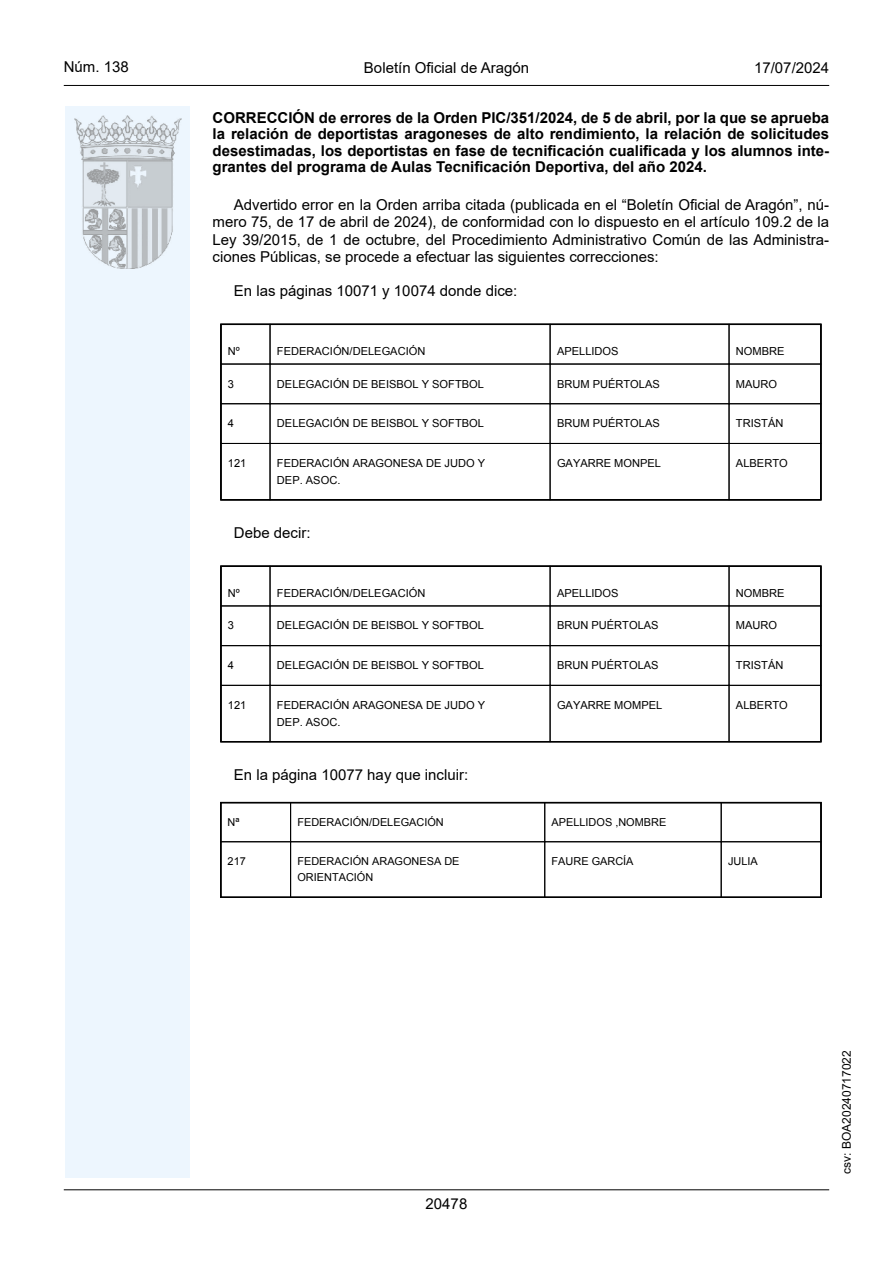
<style>
.page{position:relative;width:893px;height:1263px;background:#fff}
.page>*{position:absolute;margin:0;border:0;box-sizing:border-box;transform-origin:0 0}
.inicio_de_parrafo{font:15px/17.2px "Arial";color:#000;text-align:justify}
.Titulo_text{font:15px/16.5px "Arial Bold MT2";color:#000;text-align:justify}
.estilo_head-c{font:15px "Arial";color:#000}
.estilo_head-d{font:15px "Arial MT2";color:#000}
.estilo_head-i{font:15px "Arial MT2";color:#000}
.numero_pagina{font:15px "Arial MT2";color:#000}
.estilo_head-i-2{font:12px "Arial MT2";color:#000}
.t1{font:11.1px/16.6px "Kyltbc Arial";color:#000}
.t2{font:11.1px/16.6px "Khjlkk Arial";color:#000}
.t3{font:10.95px/16.4px "Kkcjql Arial";color:#000}
.s1{font-family:"Arial";font-weight:700}
</style>
<div class="page">
<div style="left:65px;top:106px;width:125px;height:1072px;background:#edf6fe"></div>
<img style="left:75px;top:115px;width:106px;height:153px">
<hr style="left:64px;top:85px;width:765px;height:1px;background:#000">
<hr style="left:64px;top:1189px;width:765px;height:1px;background:#000">
<div style="left:221px;top:364px;width:49px;height:40px;border:1px solid #000"></div>
<div style="left:270px;top:364px;width:280px;height:40px;border:1px solid #000"></div>
<div style="left:550px;top:364px;width:179px;height:40px;border:1px solid #000"></div>
<div style="left:729px;top:364px;width:92px;height:40px;border:1px solid #000"></div>
<div style="left:221px;top:403px;width:49px;height:41px;border:1px solid #000"></div>
<div style="left:270px;top:403px;width:280px;height:41px;border:1px solid #000"></div>
<div style="left:550px;top:403px;width:179px;height:41px;border:1px solid #000"></div>
<div style="left:729px;top:403px;width:92px;height:41px;border:1px solid #000"></div>
<div style="left:221px;top:443px;width:49px;height:57px;border:1px solid #000"></div>
<div style="left:270px;top:443px;width:280px;height:57px;border:1px solid #000"></div>
<div style="left:550px;top:443px;width:179px;height:57px;border:1px solid #000"></div>
<div style="left:729px;top:443px;width:92px;height:57px;border:1px solid #000"></div>
<div style="left:220px;top:324px;width:602px;height:176px;border:1px solid #000"></div>
<div style="left:221px;top:566px;width:49px;height:40px;border:1px solid #000"></div>
<div style="left:270px;top:566px;width:280px;height:40px;border:1px solid #000"></div>
<div style="left:550px;top:566px;width:179px;height:40px;border:1px solid #000"></div>
<div style="left:729px;top:566px;width:92px;height:40px;border:1px solid #000"></div>
<div style="left:221px;top:645px;width:49px;height:41px;border:1px solid #000"></div>
<div style="left:270px;top:645px;width:280px;height:41px;border:1px solid #000"></div>
<div style="left:550px;top:645px;width:179px;height:41px;border:1px solid #000"></div>
<div style="left:729px;top:645px;width:92px;height:41px;border:1px solid #000"></div>
<div style="left:221px;top:685px;width:49px;height:57px;border:1px solid #000"></div>
<div style="left:270px;top:685px;width:280px;height:57px;border:1px solid #000"></div>
<div style="left:550px;top:685px;width:179px;height:57px;border:1px solid #000"></div>
<div style="left:729px;top:685px;width:92px;height:57px;border:1px solid #000"></div>
<div style="left:220px;top:565px;width:602px;height:177px;border:1px solid #000"></div>
<div style="left:721px;top:802px;width:100px;height:40px;border:1px solid #000"></div>
<div style="left:220px;top:841px;width:71px;height:57px;border:1px solid #000"></div>
<div style="left:290px;top:841px;width:255px;height:57px;border:1px solid #000"></div>
<div style="left:544px;top:841px;width:177px;height:57px;border:1px solid #000"></div>
<div style="left:721px;top:841px;width:100px;height:57px;border:1px solid #000"></div>
<div style="left:220px;top:802px;width:602px;height:96px;border:1px solid #000"></div>
<p class="estilo_head-i" style="left:64px;top:57px;width:67px">Núm. 138</p>
<p class="estilo_head-c" style="left:364px;top:57px;width:167px">Boletín Oficial de Aragón</p>
<p class="estilo_head-d" style="left:754px;top:57px;width:77px">17/07/2024</p>
<p class="Titulo_text" style="left:213px;top:110px;width:618px">CORRECCIÓN de errores de la Orden PIC/351/2024, de 5 de abril, por la que se aprueba la relación de deportistas aragoneses de alto rendimiento, la relación de solicitudes <span class="s1">desestimadas, los deportistas en fase de tecnificación cualificada y los alumnos inte&shy;grantes del programa de Aulas Tecnificación Deportiva, del año 2024.</span></p>
<p class="inicio_de_parrafo" style="left:213px;top:196px;width:618px;text-indent:21px">Advertido error en la Orden arriba citada (publicada en el “Boletín Oficial de Aragón”, nú&shy;mero 75, de 17 de abril de 2024), de conformidad con lo dispuesto en el artículo 109.2 de la Ley 39/2015, de 1 de octubre, del Procedimiento Administrativo Común de las Administra&shy;ciones Públicas, se procede a efectuar las siguientes correcciones:</p>
<p class="inicio_de_parrafo" style="left:234px;top:282px;width:285px">En las páginas 10071 y 10074 donde dice:</p>
<p class="t1" style="left:228px;top:343px;width:14px">Nº</p>
<p class="t1" style="left:277px;top:343px;width:150px">FEDERACIÓN/DELEGACIÓN</p>
<p class="t1" style="left:557px;top:343px;width:63px">APELLIDOS</p>
<p class="t1" style="left:736px;top:343px;width:50px">NOMBRE</p>
<p class="t1" style="left:228px;top:375px;width:8px">3</p>
<p class="t1" style="left:277px;top:375px;width:208px">DELEGACIÓN DE BEISBOL Y SOFTBOL</p>
<p class="t1" style="left:557px;top:375px;width:104px">BRUM PUÉRTOLAS</p>
<p class="t1" style="left:736px;top:375px;width:43px">MAURO</p>
<p class="t1" style="left:228px;top:415px;width:8px">4</p>
<p class="t1" style="left:277px;top:415px;width:208px">DELEGACIÓN DE BEISBOL Y SOFTBOL</p>
<p class="t1" style="left:557px;top:415px;width:104px">BRUM PUÉRTOLAS</p>
<p class="t1" style="left:736px;top:415px;width:49px">TRISTÁN</p>
<p class="t1" style="left:228px;top:455px;width:20px">121</p>
<p class="t1" style="left:277px;top:455px;width:210px">FEDERACIÓN ARAGONESA DE JUDO Y<br>DEP. ASOC.</p>
<p class="t1" style="left:557px;top:455px;width:106px">GAYARRE MONPEL</p>
<p class="t1" style="left:736px;top:455px;width:53px">ALBERTO</p>
<p class="inicio_de_parrafo" style="left:234px;top:524px;width:78px">Debe decir:</p>
<p class="t2" style="left:228px;top:585px;width:14px">Nº</p>
<p class="t2" style="left:277px;top:585px;width:150px">FEDERACIÓN/DELEGACIÓN</p>
<p class="t2" style="left:557px;top:585px;width:63px">APELLIDOS</p>
<p class="t2" style="left:736px;top:585px;width:50px">NOMBRE</p>
<p class="t2" style="left:228px;top:617px;width:8px">3</p>
<p class="t2" style="left:277px;top:617px;width:208px">DELEGACIÓN DE BEISBOL Y SOFTBOL</p>
<p class="t2" style="left:557px;top:617px;width:103px">BRUN PUÉRTOLAS</p>
<p class="t2" style="left:736px;top:617px;width:43px">MAURO</p>
<p class="t2" style="left:228px;top:657px;width:8px">4</p>
<p class="t2" style="left:277px;top:657px;width:208px">DELEGACIÓN DE BEISBOL Y SOFTBOL</p>
<p class="t2" style="left:557px;top:657px;width:103px">BRUN PUÉRTOLAS</p>
<p class="t2" style="left:736px;top:657px;width:49px">TRISTÁN</p>
<p class="t2" style="left:228px;top:697px;width:20px">121</p>
<p class="t2" style="left:277px;top:697px;width:210px">FEDERACIÓN ARAGONESA DE JUDO Y<br>DEP. ASOC.</p>
<p class="t2" style="left:557px;top:697px;width:107px">GAYARRE MOMPEL</p>
<p class="t2" style="left:736px;top:697px;width:53px">ALBERTO</p>
<p class="inicio_de_parrafo" style="left:234px;top:766px;width:236px">En la página 10077 hay que incluir:</p>
<p class="t3" style="left:228px;top:814px;width:13px">Nª</p>
<p class="t3" style="left:297px;top:814px;width:148px">FEDERACIÓN/DELEGACIÓN</p>
<p class="t3" style="left:552px;top:814px;width:116px">APELLIDOS ,NOMBRE</p>
<p class="t3" style="left:228px;top:853px;width:20px">217</p>
<p class="t3" style="left:297px;top:853px;width:164px">FEDERACIÓN ARAGONESA DE<br>ORIENTACIÓN</p>
<p class="t3" style="left:552px;top:853px;width:83px">FAURE GARCÍA</p>
<p class="t3" style="left:728px;top:853px;width:31px">JULIA</p>
<p class="numero_pagina" style="left:426px;top:1193px;width:43px">20478</p>
<p class="estilo_head-i-2" style="left:838px;top:1174px;width:125px;rotate:-90deg">csv: BOA20240717022</p>
</div>
